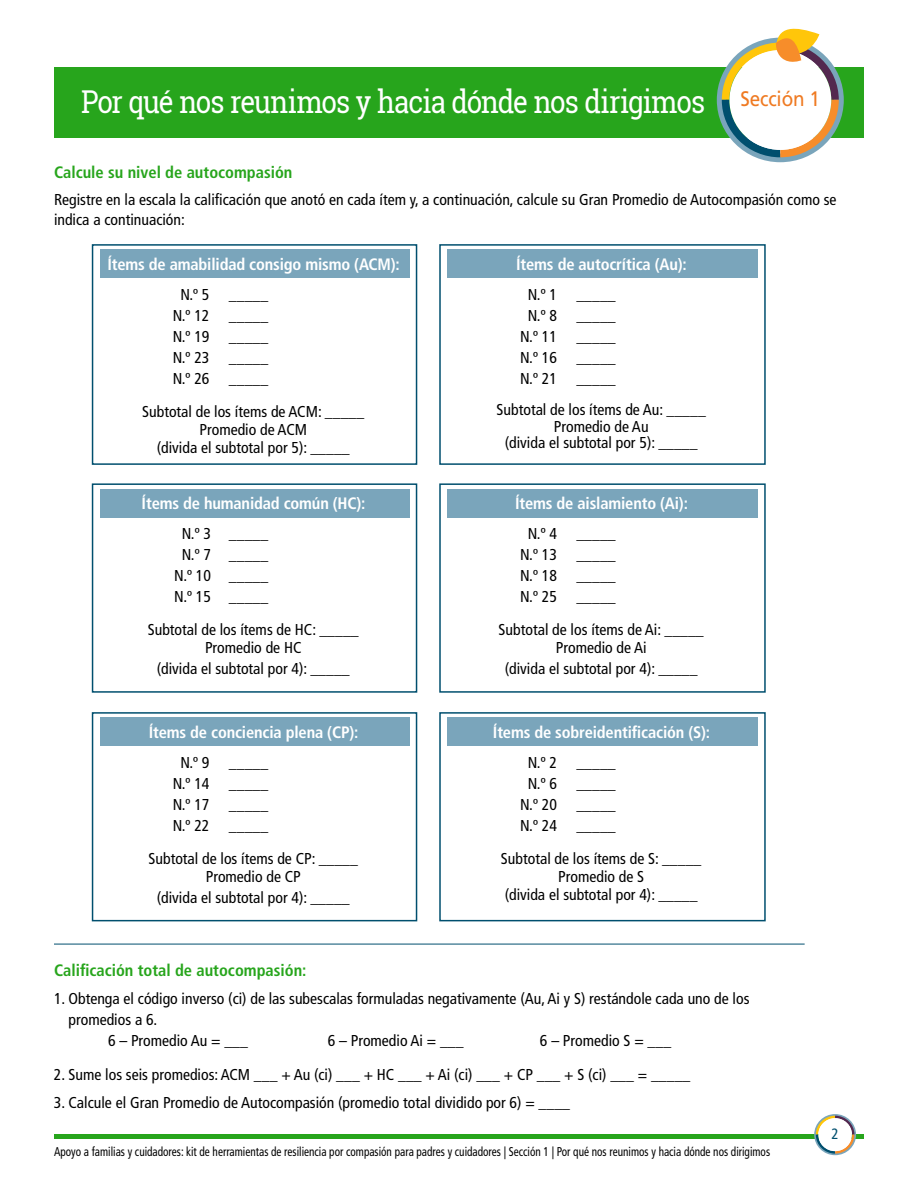
<style>
.page{position:relative;width:918px;height:1188px;background:#fff}
.page>*{position:absolute;margin:0;border:0;box-sizing:border-box;transform-origin:0 0}
.t1{font:31.5px "Roboto Slab";letter-spacing:-.035em;color:#fff;scale:.88 1}
.t2{font:700 condensed 16.5px "Frutiger LT Std";letter-spacing:-.01em;color:#fff}
.t3{font:700 condensed 16.5px "Frutiger LT Std";color:#27a51c}
.t4{font:condensed 15.75px/21px "Frutiger LT Std";color:#000;text-align:center}
.t5{font:condensed 15px "Frutiger LT Std";color:#004f6e}
.t6{font:condensed 12.75px "Frutiger LT Std";color:#000;scale:.88 1}
</style>
<div class="page">
<hr style="left:54px;top:1134px;width:810px;height:4px;background:#27a51c">
<svg style="left:814px;top:1114px;width:42px;height:41px"></svg>
<div style="left:818px;top:1118px;width:34px;height:33px;background:#fff;border-radius:50%"></div>
<div style="left:54px;top:68px;width:810px;height:70px;background:#27a51c"></div>
<svg style="left:717px;top:28px;width:127px;height:134px"></svg>
<div style="left:100px;top:250px;width:309px;height:28px;background:#7aa5bb"></div>
<div style="left:92px;top:244px;width:325px;height:221px;border:2px solid #004f6e"></div>
<div style="left:447px;top:250px;width:311px;height:28px;background:#7aa5bb"></div>
<div style="left:439px;top:244px;width:327px;height:221px;border:2px solid #004f6e"></div>
<div style="left:100px;top:489px;width:309px;height:28px;background:#7aa5bb"></div>
<div style="left:92px;top:483px;width:325px;height:210px;border:2px solid #004f6e"></div>
<div style="left:92px;top:712px;width:325px;height:209px;border:2px solid #004f6e"></div>
<div style="left:100px;top:718px;width:309px;height:28px;background:#7aa5bb"></div>
<div style="left:439px;top:483px;width:327px;height:210px;border:2px solid #004f6e"></div>
<div style="left:447px;top:489px;width:311px;height:28px;background:#7aa5bb"></div>
<div style="left:439px;top:712px;width:327px;height:209px;border:2px solid #004f6e"></div>
<div style="left:447px;top:718px;width:311px;height:28px;background:#7aa5bb"></div>
<hr style="left:54px;top:944px;width:751px;height:1px;background:#004f6e">
<h1 class="t1" style="left:81px;top:79px;width:841px">Por qué nos reunimos y hacia dónde nos dirigimos <sup>Sección</sup> <sup>1</sup></h1>
<p class="t3" style="left:54px;top:162px;width:240px">Calcule su nivel de autocompasión</p>
<p class="t4" style="left:54px;top:189px;width:784px;line-height:20.2px;text-align:left">Registre en la escala la calificación que anotó en cada ítem y, a continuación, calcule su Gran Promedio de Autocompasión como se indica a continuación:</p>
<p class="t2" style="left:107px;top:254px;width:294px">Ítems de amabilidad consigo mismo (ACM):</p>
<p class="t4" style="left:173px;top:284px;width:97px">N.º 5 _____<br>N.º 12 _____<br>N.º 19 _____<br>N.º 23 _____<br>N.º 26 _____</p>
<p class="t4" style="left:142px;top:402px;width:224px;line-height:18px">Subtotal de los ítems de ACM: _____<br>Promedio de ACM<br>(divida el subtotal por 5): _____</p>
<p class="t2" style="left:142px;top:494px;width:225px">Ítems de humanidad común (HC):</p>
<p class="t4" style="left:174px;top:523px;width:96px">N.º 3 _____<br>N.º 7 _____<br>N.º 10 _____<br>N.º 15 _____</p>
<p class="t4" style="left:148px;top:621px;width:213px;line-height:18px">Subtotal de los ítems de HC: _____<br>Promedio de HC</p>
<p class="t4" style="left:157px;top:658px;width:194px">(divida el subtotal por 4): _____</p>
<p class="t2" style="left:149px;top:722px;width:211px">Ítems de conciencia plena (CP):</p>
<p class="t4" style="left:173px;top:752px;width:97px">N.º 9 _____<br>N.º 14 _____<br>N.º 17 _____<br>N.º 22 _____</p>
<p class="t4" style="left:149px;top:849px;width:211px;line-height:18px">Subtotal de los ítems de CP: _____<br>Promedio de CP</p>
<p class="t4" style="left:157px;top:887px;width:194px">(divida el subtotal por 4): _____</p>
<p class="t2" style="left:516px;top:254px;width:172px">Ítems de autocrítica (Au):</p>
<p class="t4" style="left:520px;top:284px;width:97px">N.º 1 _____<br>N.º 8 _____<br>N.º 11 _____<br>N.º 16 _____<br>N.º 21 _____</p>
<p class="t4" style="left:497px;top:402px;width:211px;line-height:16.5px">Subtotal de los ítems de Au: _____<br>Promedio de Au<br>(divida el subtotal por 5): _____</p>
<p class="t2" style="left:515px;top:494px;width:174px">Ítems de aislamiento (Ai):</p>
<p class="t4" style="left:520px;top:523px;width:97px">N.º 4 _____<br>N.º 13 _____<br>N.º 18 _____<br>N.º 25 _____</p>
<p class="t4" style="left:499px;top:621px;width:207px;line-height:18px">Subtotal de los ítems de Ai: _____<br>Promedio de Ai</p>
<p class="t4" style="left:505px;top:658px;width:194px">(divida el subtotal por 4): _____</p>
<p class="t2" style="left:493px;top:722px;width:219px">Ítems de sobreidentificación (S):</p>
<p class="t4" style="left:520px;top:752px;width:97px">N.º 2 _____<br>N.º 6 _____<br>N.º 20 _____<br>N.º 24 _____</p>
<p class="t4" style="left:501px;top:849px;width:202px;line-height:18px">Subtotal de los ítems de S: _____<br>Promedio de S<br>(divida el subtotal por 4): _____</p>
<p class="t3" style="left:54px;top:961px;width:254px">Calificación total de autocompasión:</p>
<p class="t4" style="left:54px;top:988px;width:697px">1. Obtenga el código inverso (ci) de las subescalas formuladas negativamente (Au, Ai y S) restándole cada uno de los</p>
<p class="t4" style="left:69px;top:1009px;width:90px">promedios a 6.</p>
<p class="t4" style="left:108px;top:1030px;width:142px">6 – Promedio Au = ___</p>
<p class="t4" style="left:328px;top:1030px;width:137px">6 – Promedio Ai = ___</p>
<p class="t4" style="left:540px;top:1030px;width:133px">6 – Promedio S = ___</p>
<p class="t4" style="left:54px;top:1064px;width:638px">2. Sume los seis promedios: ACM ___ + Au (ci) ___ + HC ___ + Ai (ci) ___ + CP ___ + S (ci) ___ = _____</p>
<p class="t4" style="left:54px;top:1092px;width:518px">3. Calcule el Gran Promedio de Autocompasión (promedio total dividido por 6) = ____</p>
<p class="t6" style="left:54px;top:1144px;width:815px">Apoyo a familias y cuidadores: kit de herramientas de resiliencia por compasión para padres y cuidadores | Sección 1 | Por qué nos reunimos y hacia dónde nos dirigimos</p>
<p class="t5" style="left:832px;top:1125px;width:9px">2</p>
</div>
